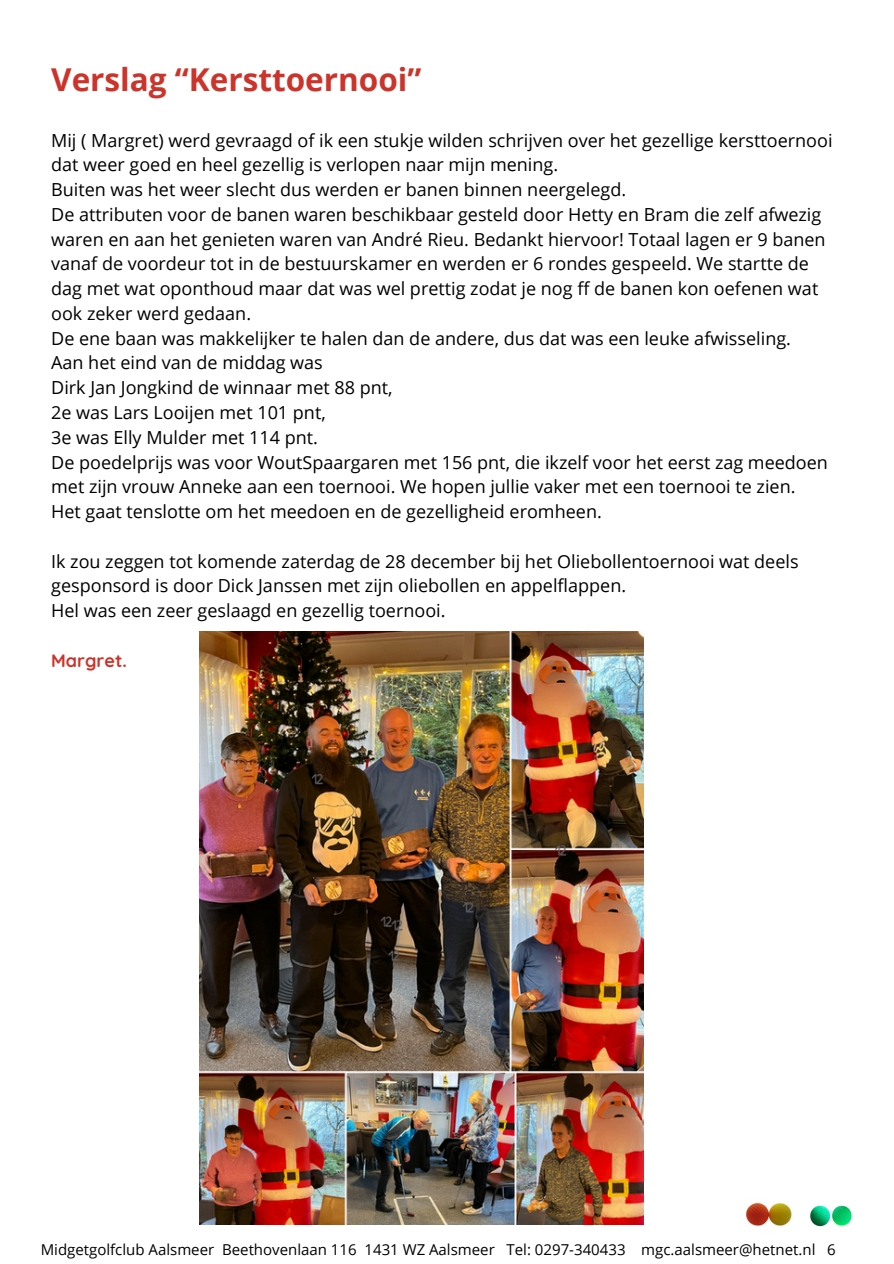
<style>
.page{position:relative;width:894px;height:1264px;background:#fff}
.page>*{position:absolute;margin:0;border:0;box-sizing:border-box;transform-origin:0 0}
.t1{font:700 31.5px "Open Sans";color:#cc342b}
.t2{font:18px/24.8px "Open Sans";color:#000}
.t3{font:700 18px "Quicksand";color:#cc342b}
.t4{font:15px "Open Sans";color:#000}
</style>
<div class="page">
<img style="left:745px;top:1202px;width:47px;height:24px">
<img style="left:810px;top:1205px;width:42px;height:22px">
<img style="left:199px;top:631px;width:444px;height:593px">
<h3 class="t1" style="left:51px;top:58px;width:372px">Verslag “Kersttoernooi”</h3>
<h3 class="t2" style="left:51px;top:127px;width:782px">Mij ( Margret) werd gevraagd of ik een stukje wilden schrijven over het gezellige kersttoernooi dat weer goed en heel gezellig is verlopen naar mijn mening.<br>Buiten was het weer slecht dus werden er banen binnen neergelegd.<br>De attributen voor de banen waren beschikbaar gesteld door Hetty en Bram die zelf afwezig waren en aan het genieten waren van André Rieu. Bedankt hiervoor! Totaal lagen er 9 banen vanaf de voordeur tot in de bestuurskamer en werden er 6 rondes gespeeld. We startte de dag met wat oponthoud maar dat was wel prettig zodat je nog ff de banen kon oefenen wat ook zeker werd gedaan.<br>De ene baan was makkelijker te halen dan de andere, dus dat was een leuke afwisseling.<br>Aan het eind van de middag was<br>Dirk Jan Jongkind de winnaar met 88 pnt,<br>2e was Lars Looijen met 101 pnt,<br>3e was Elly Mulder met 114 pnt.<br>De poedelprijs was voor WoutSpaargaren met 156 pnt, die ikzelf voor het eerst zag meedoen met zijn vrouw Anneke aan een toernooi. We hopen jullie vaker met een toernooi te zien.<br>Het gaat tenslotte om het meedoen en de gezelligheid eromheen.</h3>
<h2 class="t2" style="left:51px;top:548px;width:748px">Ik zou zeggen tot komende zaterdag de 28 december bij het Oliebollentoernooi wat deels gesponsord is door Dick Janssen met zijn oliebollen en appelflappen.<br>Hel was een zeer geslaagd en gezellig toernooi.</h2>
<p class="t3" style="left:51px;top:648px;width:77px">Margret.</p>
<h1 class="t4" style="left:41px;top:1238px;width:796px">Midgetgolfclub Aalsmeer Beethovenlaan 116 1431 WZ Aalsmeer Tel: 0297-340433 mgc.aalsmeer@hetnet.nl 6</h1>
</div>
